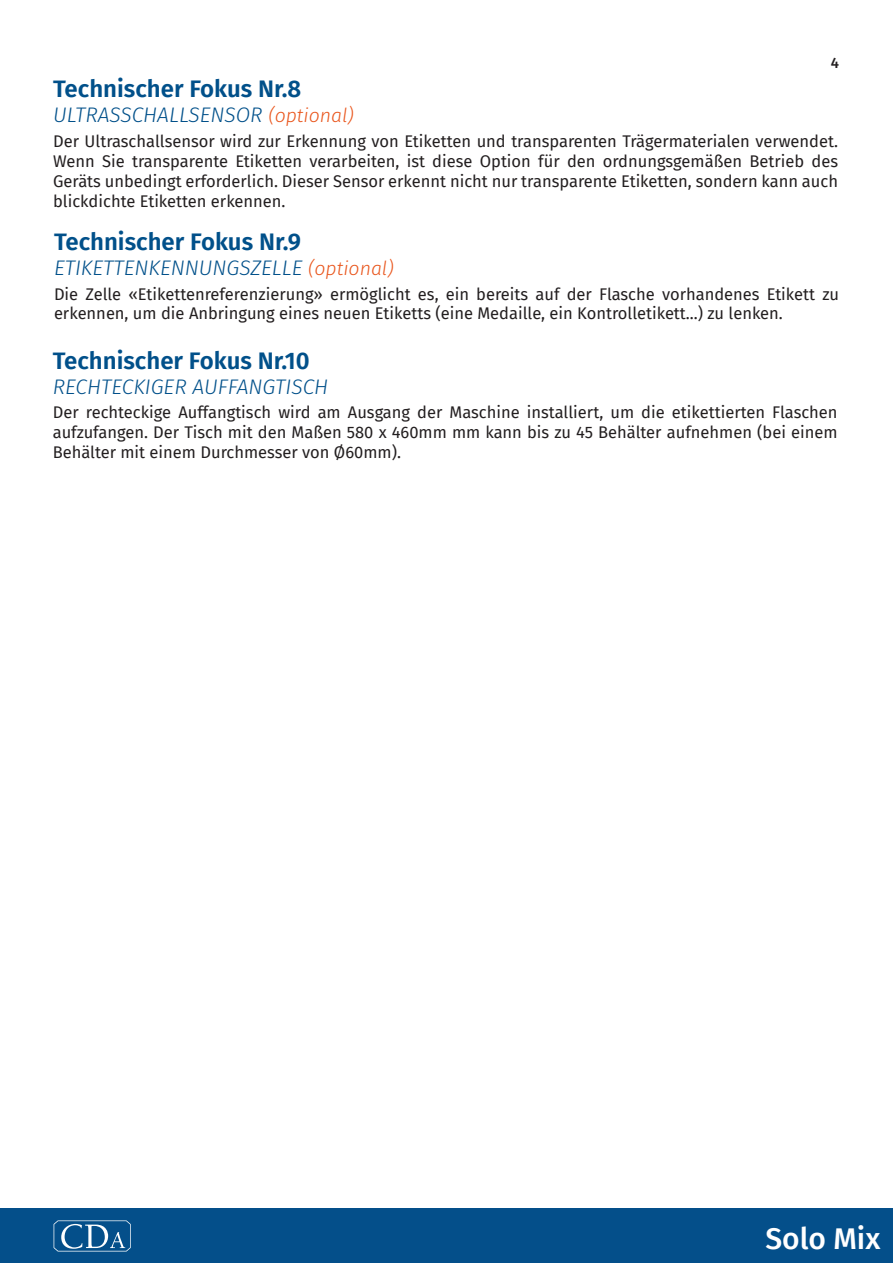
<style>
.page{position:relative;width:893px;height:1263px;background:#fff}
.page>*{position:absolute;margin:0;border:0;box-sizing:border-box;transform-origin:0 0}
.t1{font:500 30px "Fira Sans";color:#fff}
.t2{font:600 24px "Fira Sans";color:#01508a}
.t3{font:italic 300 21px "Fira Sans";color:#01508a}
.t4{font:16.5px/19.8px "Fira Sans";color:#231f20;text-align:justify}
.t5{font:500 15px "Fira Sans";color:#231f20}
.s1{font-size:19.5px;color:#e9551c}
</style>
<div class="page">
<div style="left:0;top:1209px;width:893px;height:54px;background:#044f8a"></div>
<svg style="left:54px;top:1220px;width:77px;height:31px"></svg>
<h2 class="t2" style="left:53px;top:72px;width:250px">Technischer Fokus Nr.8</h2>
<p class="t3" style="left:53px;top:100px;width:302px">ULTRASSCHALLSENSOR <span class="s1">(optional)</span></p>
<p class="t5" style="left:831px;top:52px;width:10px">4</p>
<p class="t4" style="left:53px;top:131px;width:786px">Der Ultraschallsensor wird zur Erkennung von Etiketten und transparenten Trägermaterialen verwendet.<br>Wenn Sie transparente Etiketten verarbeiten, ist diese Option für den ordnungsgemäßen Betrieb des Geräts unbedingt erforderlich. Dieser Sensor erkennt nicht nur transparente Etiketten, sondern kann auch blickdichte Etiketten erkennen.</p>
<h2 class="t2" style="left:54px;top:224px;width:249px">Technischer Fokus Nr.9</h2>
<p class="t3" style="left:54px;top:253px;width:341px">ETIKETTENKENNUNGSZELLE <span class="s1">(optional)</span></p>
<p class="t4" style="left:54px;top:284px;width:786px">Die Zelle «Etikettenreferenzierung» ermöglicht es, ein bereits auf der Flasche vorhandenes Etikett zu erkennen, um die Anbringung eines neuen Etiketts (eine Medaille, ein Kontrolletikett...) zu lenken.</p>
<h2 class="t2" style="left:53px;top:343px;width:258px">Technischer Fokus Nr.10</h2>
<p class="t3" style="left:53px;top:372px;width:277px">RECHTECKIGER AUFFANGTISCH</p>
<p class="t4" style="left:53px;top:403px;width:786px">Der rechteckige Auffangtisch wird am Ausgang der Maschine installiert, um die etikettierten Flaschen aufzufangen. Der Tisch mit den Maßen 580 x 460mm mm kann bis zu 45 Behälter aufnehmen (bei einem Behälter mit einem Durchmesser von Ø60mm).</p>
<h1 class="t1" style="left:765px;top:1217px;width:116px">Solo Mix</h1>
</div>
